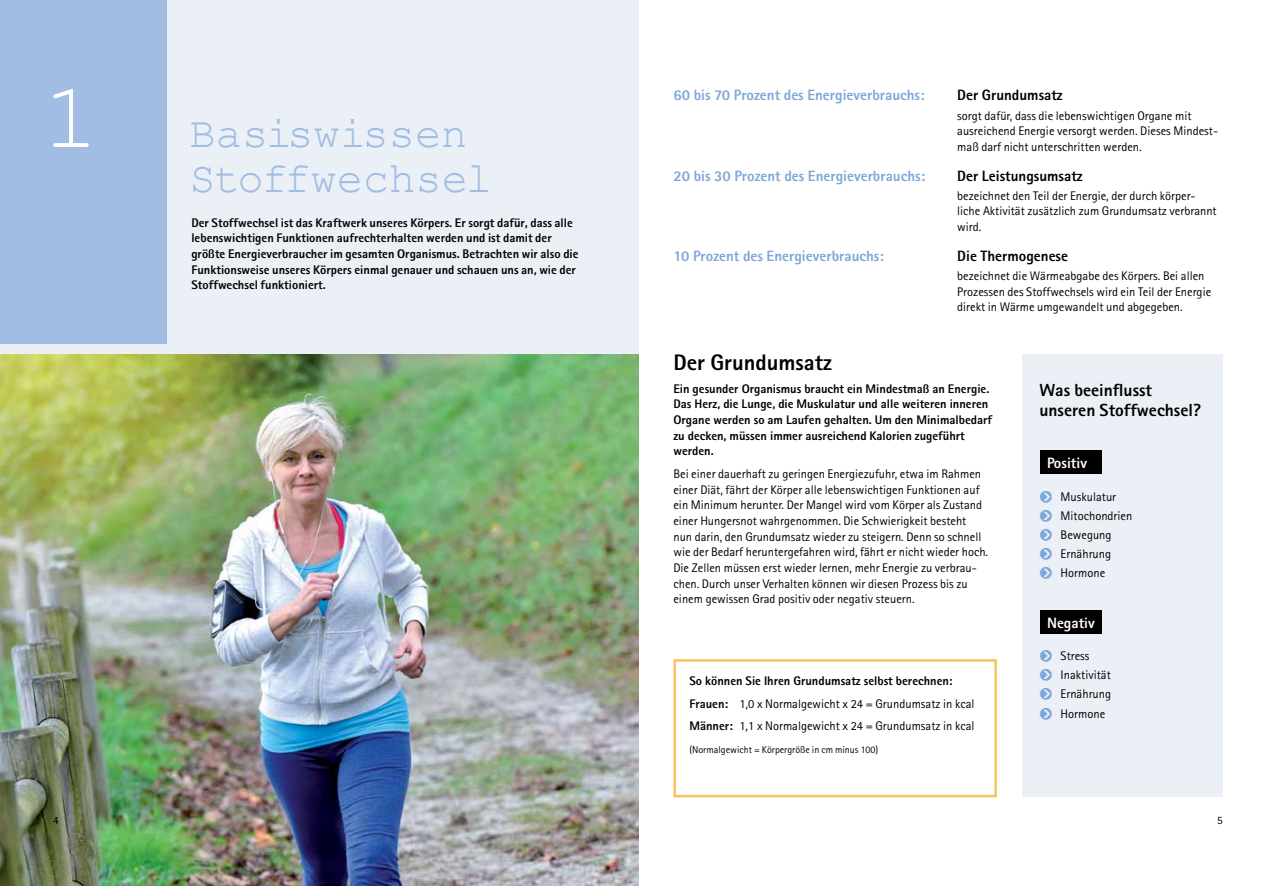
<style>
.page{position:relative;width:1276px;height:886px;background:#fff}
.page>*{position:absolute;margin:0;border:0;box-sizing:border-box;transform-origin:0 0}
.t1{font:93.75px "Courier New";color:#fff}
.t2{font:43.75px/45px "Courier New";color:#a1bde3}
.t3{font:800 22.5px "Rotis Sans Serif";color:#000}
.t4{font:800 17.5px/20px "Rotis Sans Serif";color:#000}
.t5{font:800 15px "Rotis Sans Serif";color:#7da7d8}
.t6{font:800 15px "Rotis Sans Serif";color:#000}
.t7{font:800 15px "Rotis Sans Serif";color:#fff}
.t8{font:12.5px/15.6px "Rotis Sans Serif";color:#000}
.t9{font:800 12.5px/15.6px "Rotis Sans Serif";color:#000}
.t10{font:11.25px "Rotis Sans Serif";color:#000}
.t11{font:10px "Rotis Sans Serif";color:#000}
.s1{font-weight:800}
.s2{font-family:"Arrow Dynamic";font-weight:700;color:#7da7d8}
</style>
<div class="page">
<div style="left:0;top:0;width:638px;height:886px;background:#ebeff6"></div>
<img style="left:0;top:354px;width:638px;height:532px">
<div style="left:1022px;top:354px;width:200px;height:443px;background:#ebeff6"></div>
<div style="left:0;top:0;width:167px;height:344px;background:#a1bde3"></div>
<div style="left:1040px;top:451px;width:61px;height:23px;background:#000"></div>
<div style="left:1040px;top:610px;width:61px;height:23px;background:#000"></div>
<h1 class="t1" style="left:43px;top:60px;width:58px">1</h1>
<p class="t5" style="left:673px;top:86px;width:253px">60 bis 70 Prozent des Energieverbrauchs:</p>
<p class="t6" style="left:957px;top:86px;width:107px">Der Grundumsatz</p>
<p class="t8" style="left:957px;top:107px;width:262px">sorgt dafür, dass die lebenswichtigen Organe mit ausreichend Energie versorgt werden. Dieses Mindest&shy;maß darf nicht unterschritten werden.</p>
<h2 class="t2" style="left:190px;top:109px;width:304px">Basiswissen<br>Stoffwechsel</h2>
<p class="t5" style="left:673px;top:166px;width:253px">20 bis 30 Prozent des Energieverbrauchs:</p>
<p class="t6" style="left:957px;top:166px;width:127px">Der Leistungsumsatz</p>
<p class="t8" style="left:957px;top:188px;width:261px">bezeichnet den Teil der Energie, der durch körper&shy;liche Aktivität zusätzlich zum Grundumsatz verbrannt wird.</p>
<p class="t5" style="left:673px;top:246px;width:212px">10 Prozent des Energieverbrauchs:</p>
<p class="t6" style="left:957px;top:246px;width:112px">Die Thermogenese</p>
<p class="t8" style="left:957px;top:268px;width:255px">bezeichnet die Wärmeabgabe des Körpers. Bei allen<br>Prozessen des Stoffwechsels wird ein Teil der Energie direkt in Wärme umgewandelt und abgegeben.</p>
<p class="t9" style="left:191px;top:214px;width:389px">Der Stoffwechsel ist das Kraftwerk unseres Körpers. Er sorgt dafür, dass alle lebenswichtigen Funktionen aufrechterhalten werden und ist damit der größte Energieverbraucher im gesamten Organismus. Betrachten wir also die Funktionsweise unseres Körpers einmal genauer und schauen uns an, wie der Stoffwechsel funktioniert.</p>
<h3 class="t3" style="left:673px;top:348px;width:160px">Der Grundumsatz</h3>
<p class="t9" style="left:673px;top:380px;width:320px">Ein gesunder Organismus braucht ein Mindestmaß an Energie.<br>Das Herz, die Lunge, die Muskulatur und alle weiteren inneren Organe werden so am Laufen gehalten. Um den Minimalbedarf zu decken, müssen immer ausreichend Kalorien zugeführt werden.</p>
<p class="t8" style="left:673px;top:466px;width:316px">Bei einer dauerhaft zu geringen Energiezufuhr, etwa im Rahmen einer Diät, fährt der Körper alle lebenswichtigen Funktionen auf ein Minimum herunter. Der Mangel wird vom Körper als Zustand einer Hungersnot wahrgenommen. Die Schwierigkeit besteht nun darin, den Grundumsatz wieder zu steigern. Denn so schnell wie der Bedarf heruntergefahren wird, fährt er nicht wieder hoch.<br>Die Zellen müssen erst wieder lernen, mehr Energie zu verbrau&shy;chen. Durch unser Verhalten können wir diesen Prozess bis zu einem gewissen Grad positiv oder negativ steuern.</p>
<p class="t8" style="left:689px;top:669px;width:287px;line-height:22.8px"><span class="s1">So können Sie Ihren Grundumsatz selbst berechnen:<br>Frauen:</span> 1,0 x Normalgewicht x 24 = Grundumsatz in kcal<br><span class="s1">Männer:</span> 1,1 x Normalgewicht x 24 = Grundumsatz in kcal</p>
<p class="t11" style="left:689px;top:744px;width:190px">(Normalgewicht = Körpergröße in cm minus 100)</p>
<h3 class="t4" style="left:1039px;top:380px;width:163px">Was beeinflusst unseren Stoffwechsel?</h3>
<p class="t7" style="left:1047px;top:453px;width:41px">Positiv</p>
<p class="t8" style="left:1040px;top:487px;width:94px;line-height:19.1px"><span class="s2">ç</span> Muskulatur<br><span class="s2">ç</span> Mitochondrien <span class="s2">ç</span> Bewegung<br><span class="s2">ç</span> Ernährung<br><span class="s2">ç</span> Hormone</p>
<p class="t7" style="left:1047px;top:613px;width:49px">Negativ</p>
<p class="t8" style="left:1040px;top:646px;width:73px;line-height:19.1px"><span class="s2">ç</span> Stress<br><span class="s2">ç</span> Inaktivität <span class="s2">ç</span> Ernährung <span class="s2">ç</span> Hormone</p>
<p class="t10" style="left:53px;top:813px;width:7px">4</p>
<p class="t10" style="left:1217px;top:813px;width:7px">5</p>
</div>
